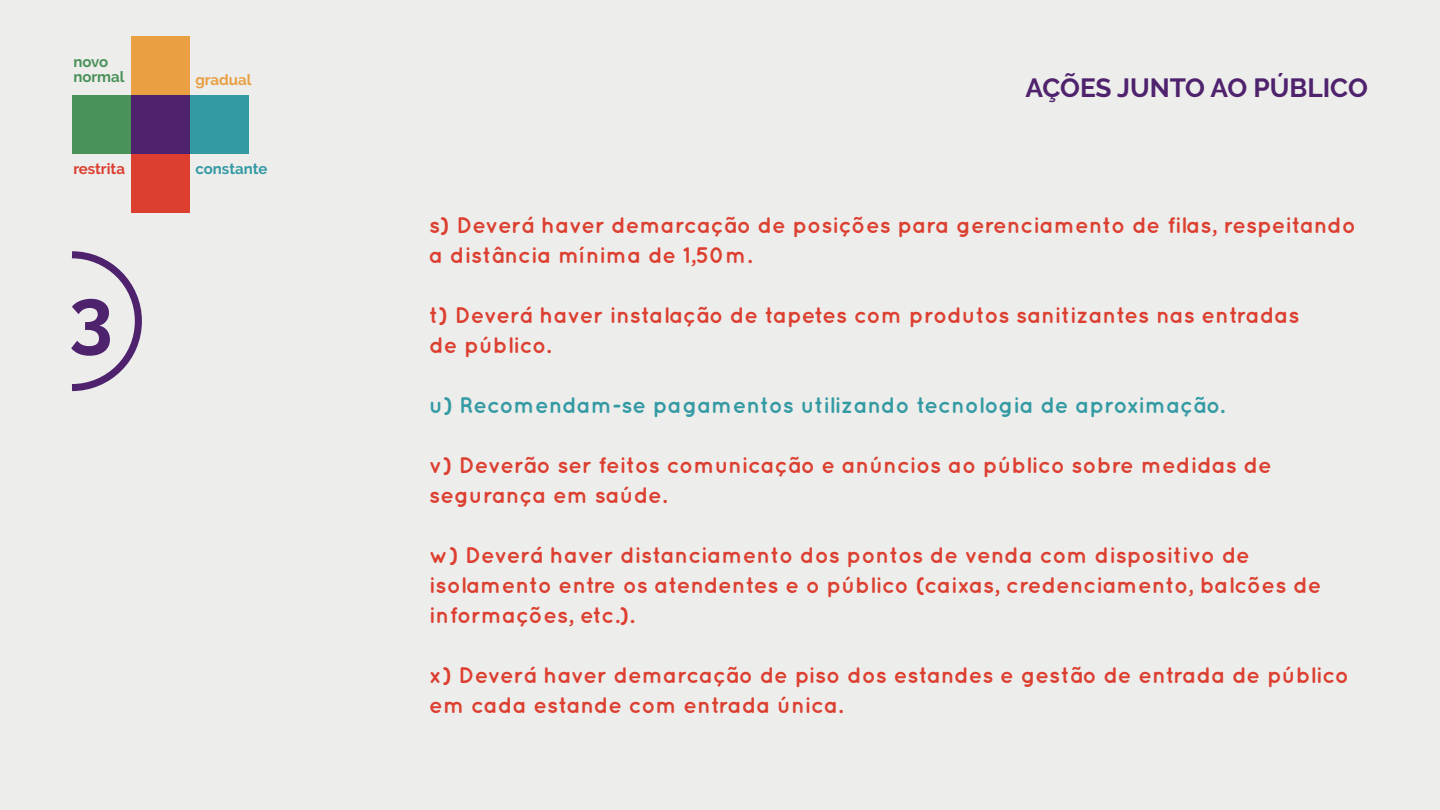
<style>
.page{position:relative;width:1440px;height:810px;background:#ededeb}
.page>*{position:absolute;margin:0;border:0;box-sizing:border-box;transform-origin:0 0}
.t1{font:700 78.75px "Raleway";color:#4f226d}
.t2{font:700 26.25px "Raleway";color:#4f226d}
.t3{font:700 22.5px/30px "Quicksand";color:#dc3f30}
.t4{font:700 22.5px "Quicksand";color:#339aa4}
.t5{font:700 15px/15.5px "Raleway";letter-spacing:-.005em;color:#4b925a}
.t6{font:700 15px "Raleway";color:#339aa4}
.t7{font:700 15px "Raleway";color:#dc3f30}
.t8{font:700 15px "Raleway";color:#e99f42}
</style>
<div class="page">
<svg style="left:71px;top:251px;width:71px;height:141px"></svg>
<div style="left:131px;top:36px;width:59px;height:59px;background:#e99f42"></div>
<div style="left:190px;top:95px;width:59px;height:59px;background:#339aa4"></div>
<div style="left:131px;top:154px;width:59px;height:59px;background:#dc3f30"></div>
<div style="left:72px;top:95px;width:59px;height:59px;background:#4b925a"></div>
<div style="left:131px;top:95px;width:59px;height:59px;background:#4f226d"></div>
<p class="t5" style="left:73px;top:54px;width:53px">novo normal</p>
<p class="t7" style="left:73px;top:160px;width:53px">restrita</p>
<h1 class="t1" style="left:69px;top:271px;width:45px">3</h1>
<p class="t8" style="left:195px;top:71px;width:58px">gradual</p>
<p class="t6" style="left:195px;top:160px;width:73px">constante</p>
<p class="t2" style="left:1026px;top:73px;width:344px">AÇÕES JUNTO AO PÚBLICO</p>
<p class="t3" style="left:429px;top:209px;width:928px">s) Deverá haver demarcação de posições para gerenciamento de filas, respeitando a distância mínima de 1,50m.</p>
<p class="t3" style="left:429px;top:299px;width:872px">t) Deverá haver instalação de tapetes com produtos sanitizantes nas entradas de público.</p>
<p class="t4" style="left:429px;top:392px;width:797px">u) Recomendam-se pagamentos utilizando tecnologia de aproximação.</p>
<p class="t3" style="left:429px;top:449px;width:844px">v) Deverão ser feitos comunicação e anúncios ao público sobre medidas de segurança em saúde.</p>
<p class="t3" style="left:429px;top:539px;width:894px">w) Deverá haver distanciamento dos pontos de venda com dispositivo de isolamento entre os atendentes e o público (caixas, credenciamento, balcões de informações, etc.).</p>
<p class="t3" style="left:429px;top:659px;width:921px">x) Deverá haver demarcação de piso dos estandes e gestão de entrada de público em cada estande com entrada única.</p>
</div>
